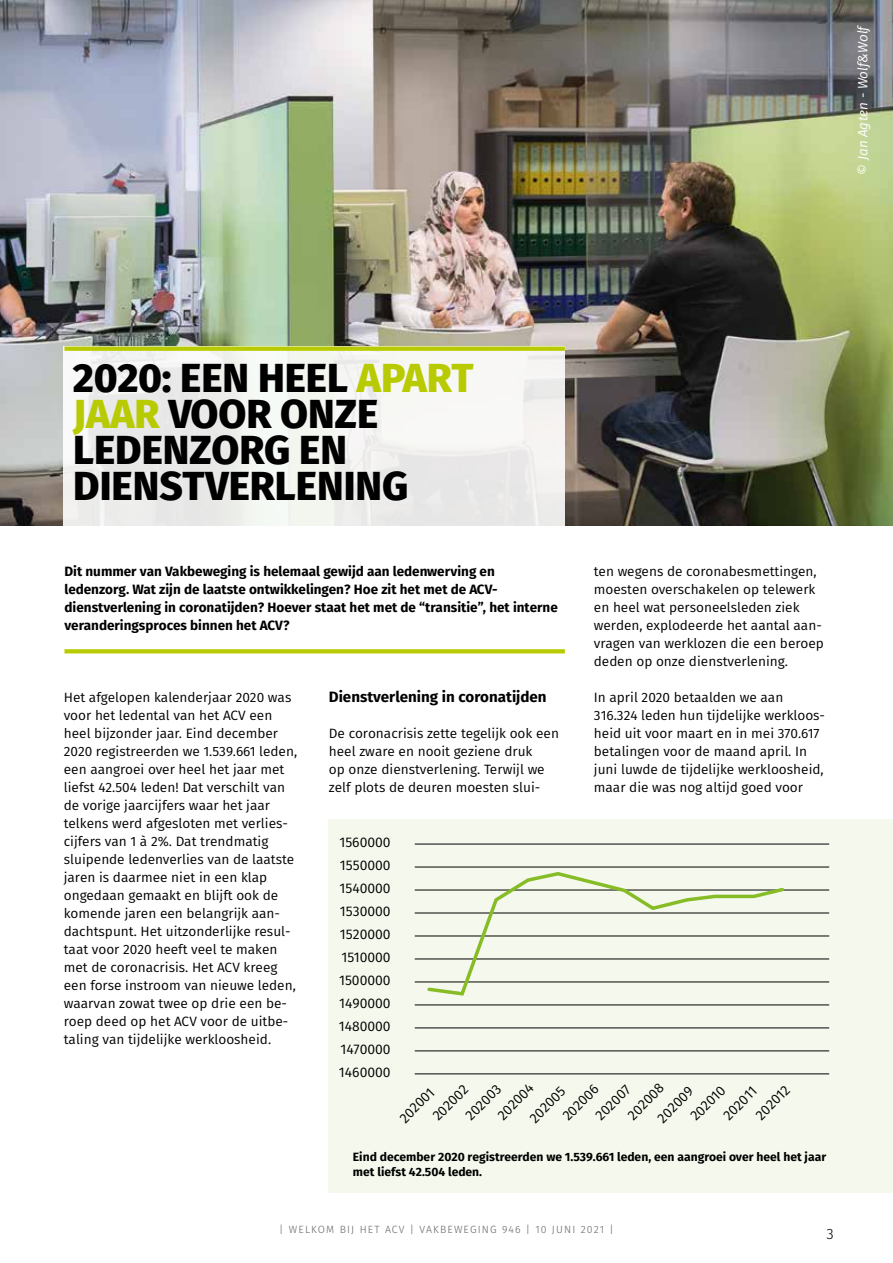
<style>
.page{position:relative;width:893px;height:1263px;background:#fff}
.page>*{position:absolute;margin:0;border:0;box-sizing:border-box;transform-origin:0 0}
.t1{font:800 40.5px/36px "Fira Sans";color:#000}
.t2{font:700 15px "Fira Sans";color:#000}
.t3{font:300 15px "Fira Sans";color:#000}
.t4{font:13.95px/23px "Fira Sans";color:#000;text-align:justify}
.t5{font:13.5px/18px "Fira Sans";color:#000}
.t6{font:700 13.5px/18px "Fira Sans";color:#000}
.t7{font:italic 13.5px "Fira Sans";color:#fff}
.t8{font:700 12px/14.4px "Fira Sans";color:#000}
.t9{font:300 10.5px "Fira Sans";letter-spacing:.11em;color:#646363}
.s1{color:#b8cb02}
</style>
<div class="page">
<div style="left:329px;top:819px;width:564px;height:373px;background:#f5f9ed"></div>
<img style="left:0;top:0;width:893px;height:525px">
<svg style="left:64px;top:351px;width:501px;height:175px;fill:#f2f1ef"></svg>
<svg style="left:64px;top:347px;width:501px;height:4px;background:#bacc0c"></svg>
<svg style="left:64px;top:649px;width:501px;height:4px;background:#bbcd0f"></svg>
<hr style="left:415px;top:844px;width:414px;height:1px;background:#000">
<hr style="left:415px;top:866px;width:414px;height:1px;background:#000">
<hr style="left:415px;top:889px;width:414px;height:1px;background:#000">
<hr style="left:415px;top:912px;width:414px;height:1px;background:#000">
<hr style="left:415px;top:935px;width:414px;height:1px;background:#000">
<hr style="left:415px;top:958px;width:414px;height:1px;background:#000">
<hr style="left:415px;top:981px;width:414px;height:1px;background:#000">
<hr style="left:415px;top:1004px;width:414px;height:1px;background:#000">
<hr style="left:415px;top:1027px;width:414px;height:1px;background:#000">
<hr style="left:415px;top:1050px;width:414px;height:1px;background:#000">
<hr style="left:415px;top:1073px;width:414px;height:1px;background:#000">
<svg style="left:425px;top:872px;width:362px;height:124px"></svg>
<p class="t7" style="left:853px;top:174px;width:152px;rotate:-90deg">© Jan Agten - Wolf&amp;Wolf</p>
<h1 class="t1" style="left:73px;top:360px;width:402px">2020: EEN HEEL <span class="s1">APART<br>JAAR</span> VOOR ONZE<br>LEDENZORG EN<br>DIENSTVERLENING</h1>
<p class="t6" style="left:64px;top:562px;width:495px">Dit nummer van Vakbeweging is helemaal gewijd aan ledenwerving en ledenzorg. Wat zijn de laatste ontwikkelingen? Hoe zit het met de ACV&shy;dienstverlening in coronatijden? Hoever staat het met de “transitie”, het interne veranderingsproces binnen het ACV?</p>
<p class="t5" style="left:64px;top:688px;width:235px">Het afgelopen kalenderjaar 2020 was voor het ledental van het ACV een heel bijzonder jaar. Eind december 2020 registreerden we 1.539.661 leden, een aangroei over heel het jaar met liefst 42.504 leden! Dat verschilt van de vorige jaarcijfers waar het jaar telkens werd afgesloten met verlies&shy;cijfers van 1 à 2%. Dat trendmatig sluipende ledenverlies van de laatste jaren is daarmee niet in een klap ongedaan gemaakt en blijft ook de komende jaren een belangrijk aan&shy;dachtspunt. Het uitzonderlijke resul&shy;taat voor 2020 heeft veel te maken met de coronacrisis. Het ACV kreeg een forse instroom van nieuwe leden, waarvan zowat twee op drie een be&shy;roep deed op het ACV voor de uitbe&shy;taling van tijdelijke werkloosheid.</p>
<p class="t2" style="left:329px;top:686px;width:219px">Dienstverlening in coronatijden</p>
<p class="t5" style="left:329px;top:724px;width:232px">De coronacrisis zette tegelijk ook een heel zware en nooit geziene druk<br>op onze dienstverlening. Terwijl we zelf plots de deuren moesten slui-</p>
<p class="t4" style="left:339px;top:831px;width:53px">1560000<br>1550000<br>1540000<br>1530000<br>1520000<br>1510000<br>1500000<br>1490000<br>1480000<br>1470000<br>1460000</p>
<p class="t5" style="left:594px;top:562px;width:232px">ten wegens de coronabesmettingen, moesten overschakelen op telewerk en heel wat personeelsleden ziek werden, explodeerde het aantal aan&shy;vragen van werklozen die een beroep deden op onze dienstverlening.</p>
<p class="t5" style="left:594px;top:688px;width:233px">In april 2020 betaalden we aan 316.324 leden hun tijdelijke werkloos&shy;heid uit voor maart en in mei 370.617 betalingen voor de maand april. In juni luwde de tijdelijke werkloosheid, maar die was nog altijd goed voor</p>
<p class="t4" style="left:622px;top:1109px;width:46px;rotate:-45deg">202008</p>
<p class="t4" style="left:492px;top:1109px;width:46px;rotate:-45deg">202004</p>
<p class="t4" style="left:460px;top:1109px;width:45px;rotate:-45deg">202003</p>
<p class="t4" style="left:557px;top:1110px;width:46px;rotate:-45deg">202006</p>
<p class="t4" style="left:590px;top:1109px;width:45px;rotate:-45deg">202007</p>
<p class="t4" style="left:427px;top:1110px;width:45px;rotate:-45deg">202002</p>
<p class="t4" style="left:750px;top:1109px;width:43px;rotate:-45deg">202012</p>
<p class="t4" style="left:685px;top:1110px;width:44px;rotate:-45deg">202010</p>
<p class="t4" style="left:652px;top:1112px;width:46px;rotate:-45deg">202009</p>
<p class="t4" style="left:718px;top:1109px;width:42px;rotate:-45deg">202011</p>
<p class="t4" style="left:524px;top:1112px;width:45px;rotate:-45deg">202005</p>
<p class="t4" style="left:394px;top:1112px;width:44px;rotate:-45deg">202001</p>
<p class="t8" style="left:353px;top:1150px;width:475px">Eind december 2020 registreerden we 1.539.661 leden, een aangroei over heel het jaar met liefst 42.504 leden.</p>
<p class="t9" style="left:279px;top:1221px;width:336px">| WELKOM BIJ HET ACV | VAKBEWEGING 946 | 10 JUNI 2021 |</p>
<p class="t3" style="left:826px;top:1223px;width:9px">3</p>
</div>
